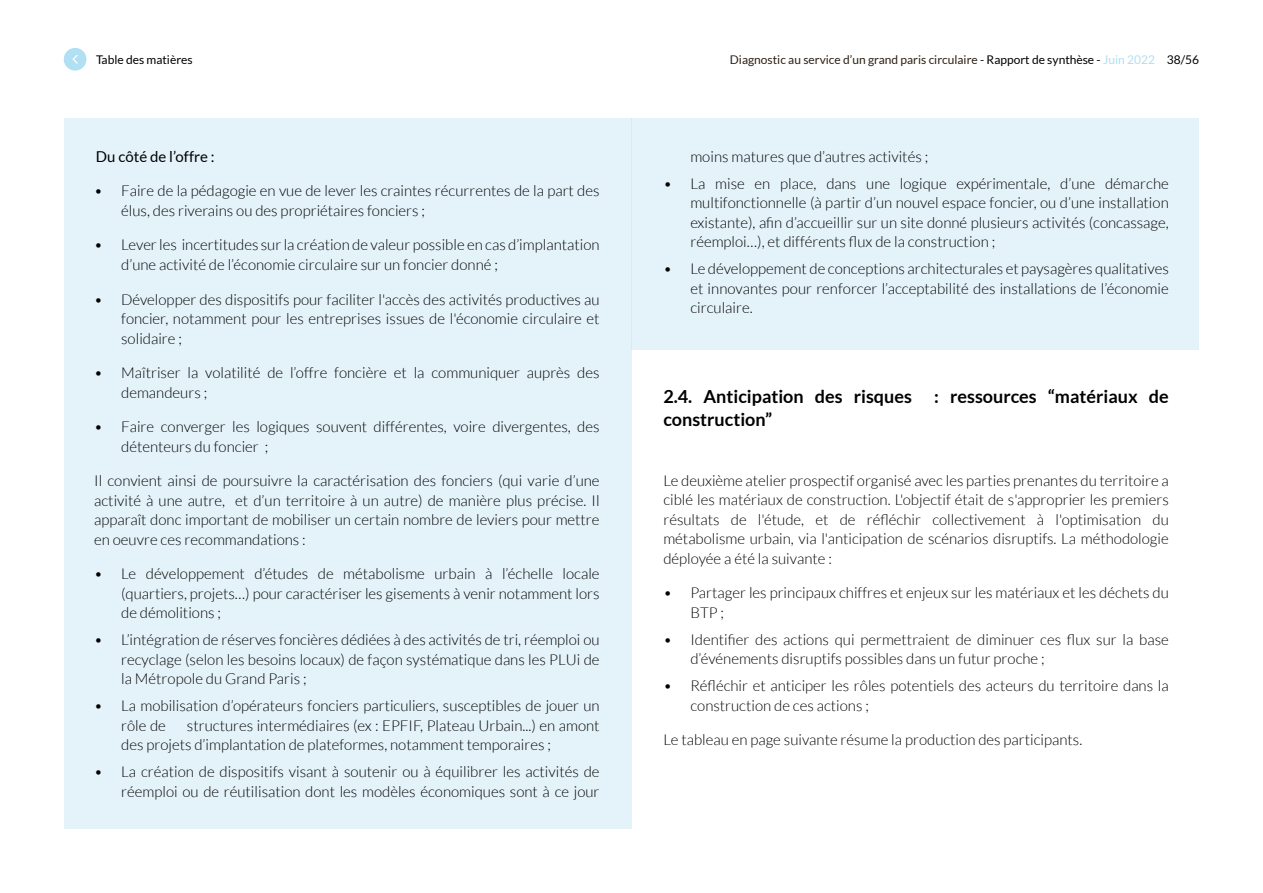
<style>
.page{position:relative;width:1263px;height:893px;background:#fff}
.page>*{position:absolute;margin:0;border:0;box-sizing:border-box;transform-origin:0 0}
.t1{font:700 18px/22.5px "Lato";color:#000}
.t2{font:300 15px/19.5px "Lato";color:#000}
.t3{font:15px "Lato";color:#000}
.t4{font:12px "Lato";color:#2e2014}
.t5{font:12px "Lato";color:#000}
.s1{color:#000}
.s2{color:#b1dff3}
</style>
<div class="page">
<div style="left:64px;top:48px;width:22px;height:23px;background:#b1dff3;border-radius:50%"></div>
<svg style="left:73px;top:55px;width:5px;height:9px"></svg>
<div style="left:64px;top:119px;width:567px;height:710px;background:#e4f3fa"></div>
<div style="left:631px;top:119px;width:568px;height:231px;background:#e4f3fa"></div>
<p class="t5" style="left:96px;top:54px;width:98px">Table des matières</p>
<p class="t4" style="left:730px;top:54px;width:471px">Diagnostic au service d’un grand paris circulaire <span class="s1">- Rapport de synthèse -</span> <span class="s2">Juin 2022</span> <span class="s1">38/56</span></p>
<p class="t3" style="left:96px;top:150px;width:120px">Du côté de l’offre :</p>
<p class="t2" style="left:121px;top:182px;width:480px;text-indent:-27px">• Faire de la pédagogie en vue de lever les craintes récurrentes de la part des élus, des riverains ou des propriétaires fonciers ;</p>
<p class="t2" style="left:121px;top:236px;width:480px;text-indent:-27px">• Lever les incertitudes sur la création de valeur possible en cas d’implantation d’une activité de l’économie circulaire sur un foncier donné ;</p>
<p class="t2" style="left:121px;top:290px;width:480px;text-align:justify;text-indent:-27px">• Développer des dispositifs pour faciliter l'accès des activités productives au foncier, notamment pour les entreprises issues de l'économie circulaire et solidaire ;</p>
<p class="t2" style="left:121px;top:364px;width:480px;text-indent:-27px">• Maîtriser la volatilité de l’offre foncière et la communiquer auprès des demandeurs ;</p>
<p class="t2" style="left:121px;top:418px;width:480px;text-indent:-27px">• Faire converger les logiques souvent différentes, voire divergentes, des détenteurs du foncier ;</p>
<p class="t2" style="left:94px;top:472px;width:507px;text-align:justify">Il convient ainsi de poursuivre la caractérisation des fonciers (qui varie d’une activité à une autre, et d’un territoire à un autre) de manière plus précise. Il apparaît donc important de mobiliser un certain nombre de leviers pour mettre en oeuvre ces recommandations :</p>
<p class="t2" style="left:121px;top:565px;width:480px;text-align:justify;text-indent:-27px">• Le développement d’études de métabolisme urbain à l’échelle locale (quartiers, projets…) pour caractériser les gisements à venir notamment lors de démolitions ;</p>
<p class="t2" style="left:121px;top:631px;width:480px;text-align:justify;text-indent:-27px">• L’intégration de réserves foncières dédiées à des activités de tri, réemploi ou recyclage (selon les besoins locaux) de façon systématique dans les PLUi de la Métropole du Grand Paris ;</p>
<p class="t2" style="left:121px;top:697px;width:480px;text-indent:-27px">• La mobilisation d’opérateurs fonciers particuliers, susceptibles de jouer un rôle de</p>
<p class="t2" style="left:121px;top:716px;width:480px;text-indent:66px">structures intermédiaires (ex : EPFIF, Plateau Urbain...) en amont des projets d’implantation de plateformes, notamment temporaires ;</p>
<p class="t2" style="left:94px;top:763px;width:507px;text-align:right">• La création de dispositifs visant à soutenir ou à équilibrer les activités de réemploi ou de réutilisation dont les modèles économiques sont à ce jour</p>
<p class="t2" style="left:690px;top:148px;width:239px">moins matures que d’autres activités ;</p>
<p class="t2" style="left:690px;top:175px;width:480px;text-align:justify;text-indent:-27px">• La mise en place, dans une logique expérimentale, d’une démarche multifonctionnelle (à partir d’un nouvel espace foncier, ou d’une installation existante), afin d’accueillir sur un site donné plusieurs activités (concassage, réemploi…), et différents flux de la construction ;</p>
<p class="t2" style="left:690px;top:260px;width:480px;text-align:justify;text-indent:-27px">• Le développement de conceptions architecturales et paysagères qualitatives et innovantes pour renforcer l’acceptabilité des installations de l’économie circulaire.</p>
<p class="t1" style="left:663px;top:387px;width:507px">2.4. Anticipation des risques : ressources “matériaux de construction”</p>
<p class="t2" style="left:663px;top:472px;width:507px;text-align:justify">Le deuxième atelier prospectif organisé avec les parties prenantes du territoire a ciblé les matériaux de construction. L'objectif était de s'approprier les premiers résultats de l'étude, et de réfléchir collectivement à l'optimisation du métabolisme urbain, via l'anticipation de scénarios disruptifs. La méthodologie déployée a été la suivante :</p>
<p class="t2" style="left:690px;top:584px;width:480px;text-indent:-27px">• Partager les principaux chiffres et enjeux sur les matériaux et les déchets du<br>BTP ;</p>
<p class="t2" style="left:690px;top:631px;width:480px;text-indent:-27px">• Identifier des actions qui permettraient de diminuer ces flux sur la base d’événements disruptifs possibles dans un futur proche ;</p>
<p class="t2" style="left:690px;top:677px;width:480px;text-indent:-27px">• Réfléchir et anticiper les rôles potentiels des acteurs du territoire dans la construction de ces actions ;</p>
<p class="t2" style="left:663px;top:731px;width:420px">Le tableau en page suivante résume la production des participants.</p>
</div>
